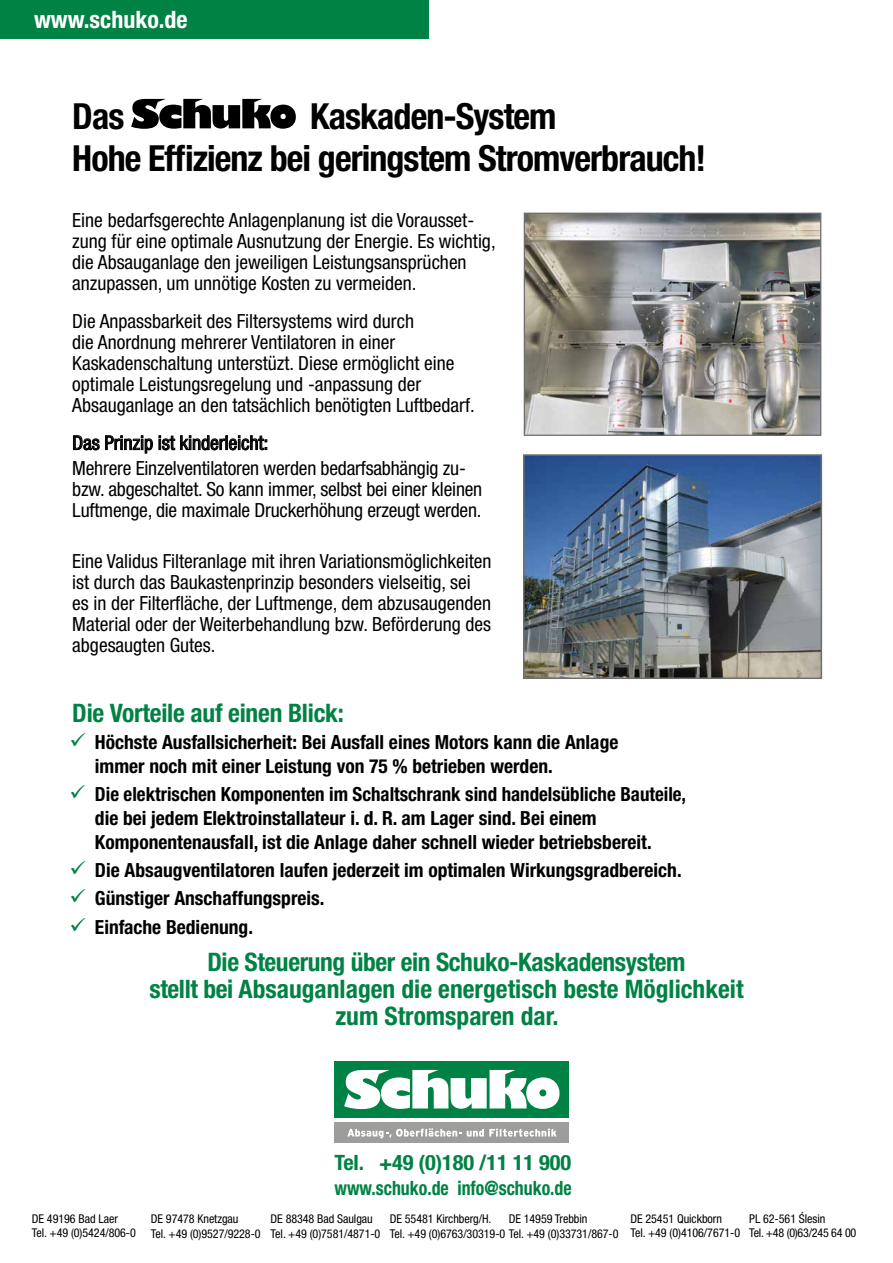
<style>
.page{position:relative;width:893px;height:1263px;background:#fff}
.page>*{position:absolute;margin:0;border:0;box-sizing:border-box;transform-origin:0 0}
.t1{font:700 condensed 36px/42px "Helvetica Neue LT Pro";letter-spacing:-.025em;color:#000}
.t2{font:700 condensed 25.5px/27px "Helvetica Neue LT Pro";letter-spacing:-.01em;color:#008244;text-align:center}
.t3{font:700 condensed 24px "Helvetica Neue LT Pro";color:#fff}
.t4{font:700 condensed 21.15px "Helvetica Neue LT Pro";letter-spacing:-.005em;color:#008244;scale:1.05 1}
.t5{font:700 condensed 19.8px "Helvetica Neue LT Pro";color:#008244;scale:.9 1}
.t6{font:condensed 19.5px/21px "Helvetica Neue LT Pro";color:#000}
.t7{font:700 condensed 19.5px/24px "Helvetica Neue LT Pro";color:#000}
.t8{font:condensed 12.15px/14.5px "Helvetica Neue LT Pro";letter-spacing:-.005em;color:#000}
</style>
<div class="page">
<div style="left:0;top:0;width:428px;height:38px;background:#008244"></div>
<svg style="left:131px;top:99px;width:165px;height:30px"></svg>
<img style="left:526px;top:215px;width:293px;height:219px">
<div style="left:524px;top:213px;width:297px;height:223px;border:1px solid #706f6f"></div>
<svg style="left:73px;top:435px;width:80px;height:19px"></svg>
<svg style="left:159px;top:435px;width:108px;height:16px"></svg>
<div style="left:334px;top:1061px;width:235px;height:56px;background:#008244"></div>
<div style="left:334px;top:1122px;width:235px;height:21px;background:#9d9d9c"></div>
<svg style="left:344px;top:1070px;width:215px;height:39px"></svg>
<svg style="left:347px;top:1128px;width:209px;height:10px"></svg>
<img style="left:526px;top:457px;width:293px;height:219px">
<div style="left:523px;top:454px;width:299px;height:225px;border:2px solid #706f6f"></div>
<p class="t3" style="left:34px;top:5px;width:155px">www.schuko.de</p>
<h1 class="t1" style="left:72px;top:95px;width:635px;text-indent:238px">Kaskaden-System<br>Hohe Effizienz bei geringstem Stromverbrauch!</h1>
<p class="t6" style="left:72px;top:209px;width:425px">Eine bedarfsgerechte Anlagenplanung ist die Vorausset&shy;zung für eine optimale Ausnutzung der Energie. Es wichtig, die Absauganlage den jeweiligen Leistungsansprüchen anzupassen, um unnötige Kosten zu vermeiden.</p>
<p class="t6" style="left:72px;top:310px;width:404px">Die Anpassbarkeit des Filtersystems wird durch<br>die Anordnung mehrerer Ventilatoren in einer Kaskadenschaltung unterstüzt. Diese ermöglicht eine optimale Leistungsregelung und -anpassung der Absauganlage an den tatsächlich benötigten Luftbedarf.</p>
<p class="t6" style="left:72px;top:430px;width:395px;line-height:25.2px">Das Prinzip ist kinderleicht:<br>Mehrere Einzelventilatoren werden bedarfsabhängig zu-</p>
<p class="t6" style="left:72px;top:478px;width:412px">bzw. abgeschaltet. So kann immer, selbst bei einer kleinen<br>Luftmenge, die maximale Druckerhöhung erzeugt werden.</p>
<p class="t6" style="left:72px;top:550px;width:421px">Eine Validus Filteranlage mit ihren Variationsmöglichkeiten ist durch das Baukastenprinzip besonders vielseitig, sei es in der Filterfläche, der Luftmenge, dem abzusaugenden Material oder der Weiterbehandlung bzw. Beförderung des abgesaugten Gutes.</p>
<h1 class="t1" style="left:72px;top:95px;width:54px">Das</h1>
<h2 class="t2" style="left:72px;top:700px;width:273px">Die Vorteile auf einen Blick:</h2>
<p class="t7" style="left:95px;top:730px;width:525px">Höchste Ausfallsicherheit: Bei Ausfall eines Motors kann die Anlage immer noch mit einer Leistung von 75 % betrieben werden.</p>
<p class="t7" style="left:95px;top:782px;width:593px">Die elektrischen Komponenten im Schaltschrank sind handelsübliche Bauteile, die bei jedem Elektroinstallateur i. d. R. am Lager sind. Bei einem<br>Komponentenausfall, ist die Anlage daher schnell wieder betriebsbereit.</p>
<p class="t7" style="left:95px;top:856px;width:588px;line-height:28.2px">Die Absaugventilatoren laufen jederzeit im optimalen Wirkungsgradbereich.<br>Günstiger Anschaffungspreis.<br>Einfache Bedienung.</p>
<h2 class="t2" style="left:149px;top:948px;width:596px">Die Steuerung über ein Schuko-Kaskadensystem<br>stellt bei Absauganlagen die energetisch beste Möglichkeit zum Stromsparen dar.</h2>
<p class="t4" style="left:334px;top:1149px;width:227px">Tel. +49 (0)180 /11 11 900</p>
<p class="t5" style="left:334px;top:1176px;width:265px">www.schuko.de info@schuko.de</p>
<p class="t8" style="left:509px;top:1211px;width:80px">DE 14959 Trebbin</p>
<p class="t8" style="left:630px;top:1211px;width:111px">DE 25451 Quickborn<br>Tel. +49 (0)4106/7671-0</p>
<p class="t8" style="left:749px;top:1211px;width:109px">PL 62-561 Ślesin<br>Tel. +48 (0)63/245 64 00</p>
<p class="t8" style="left:32px;top:1211px;width:106px">DE 49196 Bad Laer<br>Tel. +49 (0)5424/806-0</p>
<p class="t8" style="left:151px;top:1211px;width:111px">DE 97478 Knetzgau<br>Tel. +49 (0)9527/9228-0</p>
<p class="t8" style="left:271px;top:1211px;width:111px">DE 88348 Bad Saulgau<br>Tel. +49 (0)7581/4871-0</p>
<p class="t8" style="left:390px;top:1211px;width:230px">DE 55481 Kirchberg/H.<br>Tel. +49 (0)6763/30319-0 Tel. +49 (0)33731/867-0</p>
</div>
